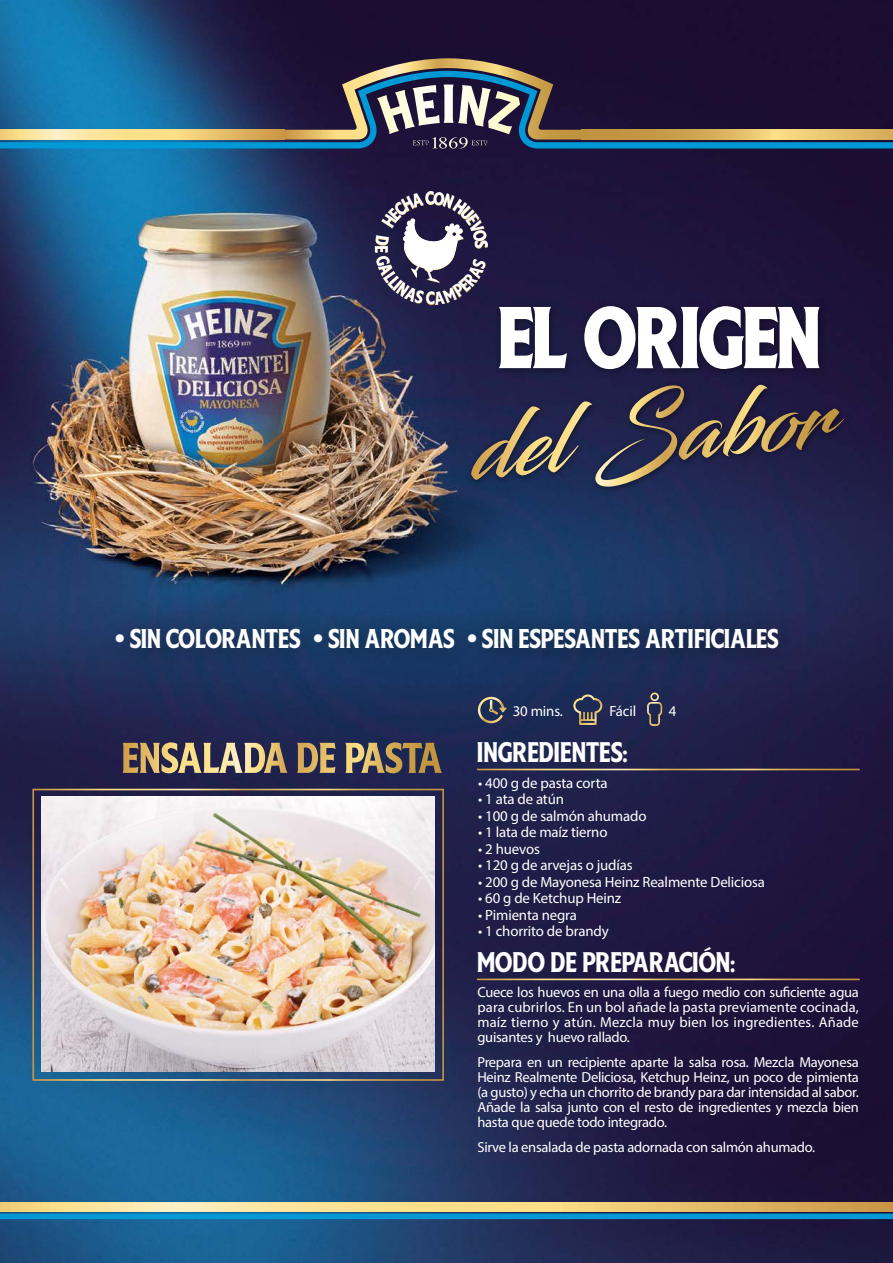
<style>
.page{position:relative;width:893px;height:1263px;background:#fff}
.page>*{position:absolute;margin:0;border:0;box-sizing:border-box;transform-origin:0 0}
.t1{font:88.65px "Heinz Label";letter-spacing:.03em;color:#fff}
.t2{font:29.7px "Heinz Label";letter-spacing:.035em;color:#fff}
.t3{font:28.5px "Heinz Label";letter-spacing:.035em;color:#fff}
.t4{font:14.85px "Myriad Pro";letter-spacing:-.01em;color:#fff}
.t5{font:14.55px/14.9px "Myriad Pro";letter-spacing:-.02em;color:#fff;text-align:justify}
</style>
<div class="page">
<img style="left:0;top:0;width:893px;height:191px">
<svg style="left:284px;top:58px;width:298px;height:13px;background:#544245"></svg>
<svg style="left:0;top:71px;width:893px;height:78px;background:#3f536a"></svg>
<img style="left:0;top:191px;width:893px;height:1072px">
<h1 class="t1" style="left:500px;top:291px;width:319px">EL ORIGEN</h1>
<h3 class="t3" style="left:115px;top:623px;width:665px">• SIN COLORANTES • SIN AROMAS • SIN ESPESANTES ARTIFICIALES</h3>
<p class="t4" style="left:513px;top:702px;width:52px">30 mins.</p>
<p class="t4" style="left:609px;top:702px;width:28px">Fácil</p>
<p class="t4" style="left:669px;top:702px;width:9px">4</p>
<h2 class="t2" style="left:478px;top:737px;width:151px">INGREDIENTES:</h2>
<p class="t4" style="left:478px;top:773px;width:131px">• 400 g de pasta corta</p>
<p class="t4" style="left:478px;top:790px;width:87px">• 1 ata de atún</p>
<p class="t4" style="left:478px;top:806px;width:170px">• 100 g de salmón ahumado</p>
<p class="t4" style="left:478px;top:823px;width:131px">• 1 lata de maíz tierno</p>
<p class="t4" style="left:478px;top:839px;width:63px">• 2 huevos</p>
<p class="t4" style="left:478px;top:856px;width:156px">• 120 g de arvejas o judías</p>
<p class="t4" style="left:478px;top:872px;width:288px">• 200 g de Mayonesa Heinz Realmente Deliciosa</p>
<p class="t4" style="left:478px;top:889px;width:145px">• 60 g de Ketchup Heinz</p>
<p class="t4" style="left:478px;top:905px;width:100px">• Pimienta negra</p>
<p class="t4" style="left:478px;top:922px;width:132px">• 1 chorrito de brandy</p>
<h2 class="t2" style="left:478px;top:946px;width:258px">MODO DE PREPARACIÓN:</h2>
<p class="t5" style="left:477px;top:985px;width:383px">Cuece los huevos en una olla a fuego medio con suficiente agua para cubrirlos. En un bol añade la pasta previamente cocinada, maíz tierno y atún. Mezcla muy bien los ingredientes. Añade guisantes y huevo rallado.</p>
<p class="t5" style="left:477px;top:1055px;width:383px">Prepara en un recipiente aparte la salsa rosa. Mezcla Mayonesa Heinz Realmente Deliciosa, Ketchup Heinz, un poco de pimienta (a gusto) y echa un chorrito de brandy para dar intensidad al sabor.<br>Añade la salsa junto con el resto de ingredientes y mezcla bien hasta que quede todo integrado.</p>
<p class="t5" style="left:477px;top:1139px;width:339px">Sirve la ensalada de pasta adornada con salmón ahumado.</p>
</div>
